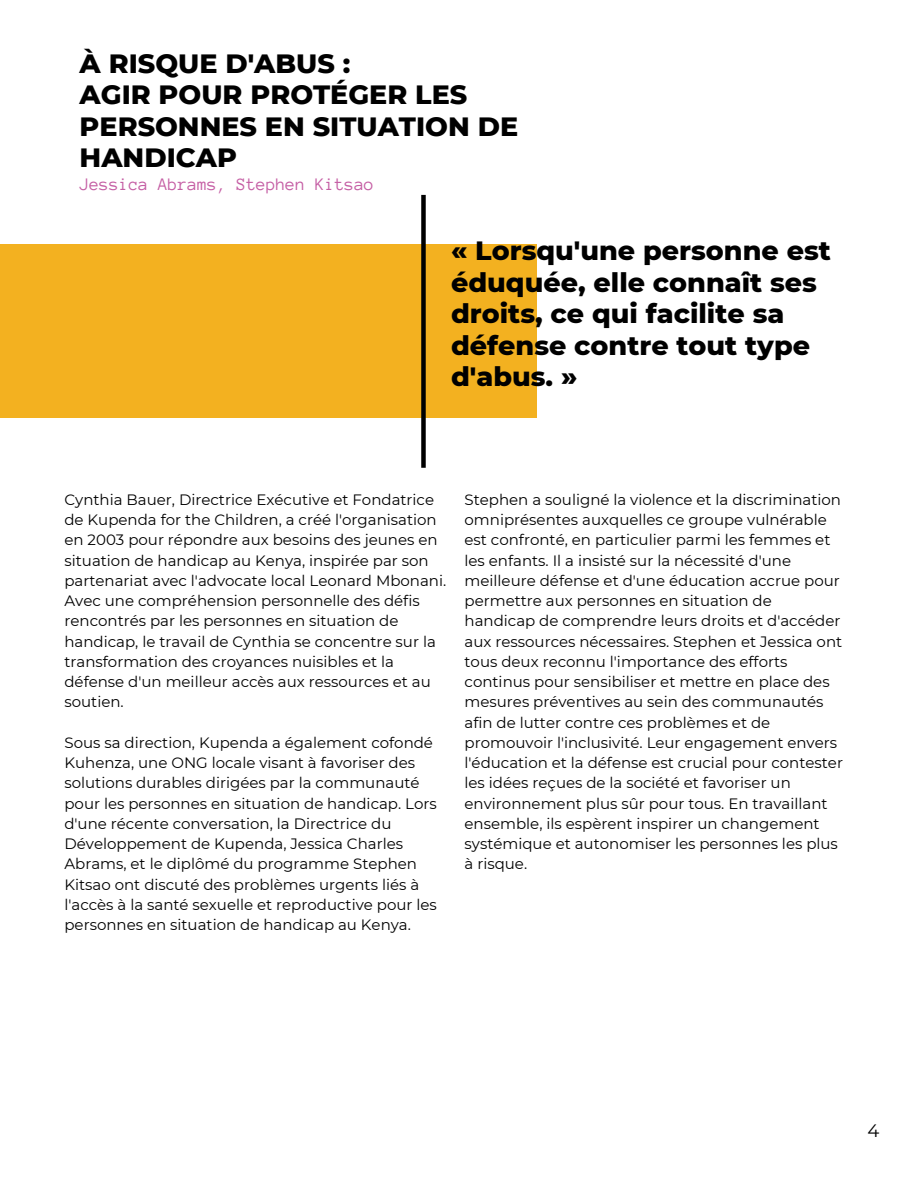
<style>
.page{position:relative;width:918px;height:1188px;background:#fff}
.page>*{position:absolute;margin:0;border:0;box-sizing:border-box;transform-origin:0 0}
.t1{font:800 27px/31.5px "Montserrat";color:#000}
.t2{font:18px "Anonymous Pro";color:#c55ea4}
.t3{font:18px "Montserrat";color:#000}
.t4{font:15px/20.2px "Montserrat";color:#000}
</style>
<div class="page">
<div style="left:0;top:245px;width:537px;height:173px;background:#f3b120"></div>
<div style="left:421px;top:195px;width:5px;height:273px;background:#000"></div>
<h1 class="t1" style="left:80px;top:47px;width:440px">À RISQUE D'ABUS :<br>AGIR POUR PROTÉGER LES<br>PERSONNES EN SITUATION DE<br>HANDICAP</h1>
<p class="t2" style="left:80px;top:175px;width:296px">Jessica Abrams, Stephen Kitsao</p>
<h1 class="t1" style="left:451px;top:235px;width:381px">« Lorsqu'une personne est éduquée, elle connaît ses droits, ce qui facilite sa défense contre tout type d'abus. »</h1>
<p class="t4" style="left:64px;top:489px;width:383px">Cynthia Bauer, Directrice Exécutive et Fondatrice de Kupenda for the Children, a créé l'organisation en 2003 pour répondre aux besoins des jeunes en situation de handicap au Kenya, inspirée par son partenariat avec l'advocate local Leonard Mbonani.<br>Avec une compréhension personnelle des défis rencontrés par les personnes en situation de handicap, le travail de Cynthia se concentre sur la transformation des croyances nuisibles et la défense d'un meilleur accès aux ressources et au soutien.</p>
<p class="t4" style="left:64px;top:732px;width:374px">Sous sa direction, Kupenda a également cofondé Kuhenza, une ONG locale visant à favoriser des solutions durables dirigées par la communauté pour les personnes en situation de handicap. Lors d'une récente conversation, la Directrice du Développement de Kupenda, Jessica Charles Abrams, et le diplômé du programme Stephen Kitsao ont discuté des problèmes urgents liés à l'accès à la santé sexuelle et reproductive pour les personnes en situation de handicap au Kenya.</p>
<p class="t4" style="left:465px;top:489px;width:380px">Stephen a souligné la violence et la discrimination omniprésentes auxquelles ce groupe vulnérable est confronté, en particulier parmi les femmes et les enfants. Il a insisté sur la nécessité d'une meilleure défense et d'une éducation accrue pour permettre aux personnes en situation de handicap de comprendre leurs droits et d'accéder aux ressources nécessaires. Stephen et Jessica ont tous deux reconnu l'importance des efforts continus pour sensibiliser et mettre en place des mesures préventives au sein des communautés afin de lutter contre ces problèmes et de promouvoir l'inclusivité. Leur engagement envers l'éducation et la défense est crucial pour contester les idées reçues de la société et favoriser un environnement plus sûr pour tous. En travaillant ensemble, ils espèrent inspirer un changement systémique et autonomiser les personnes les plus à risque.</p>
<p class="t3" style="left:868px;top:1119px;width:13px">4</p>
</div>
